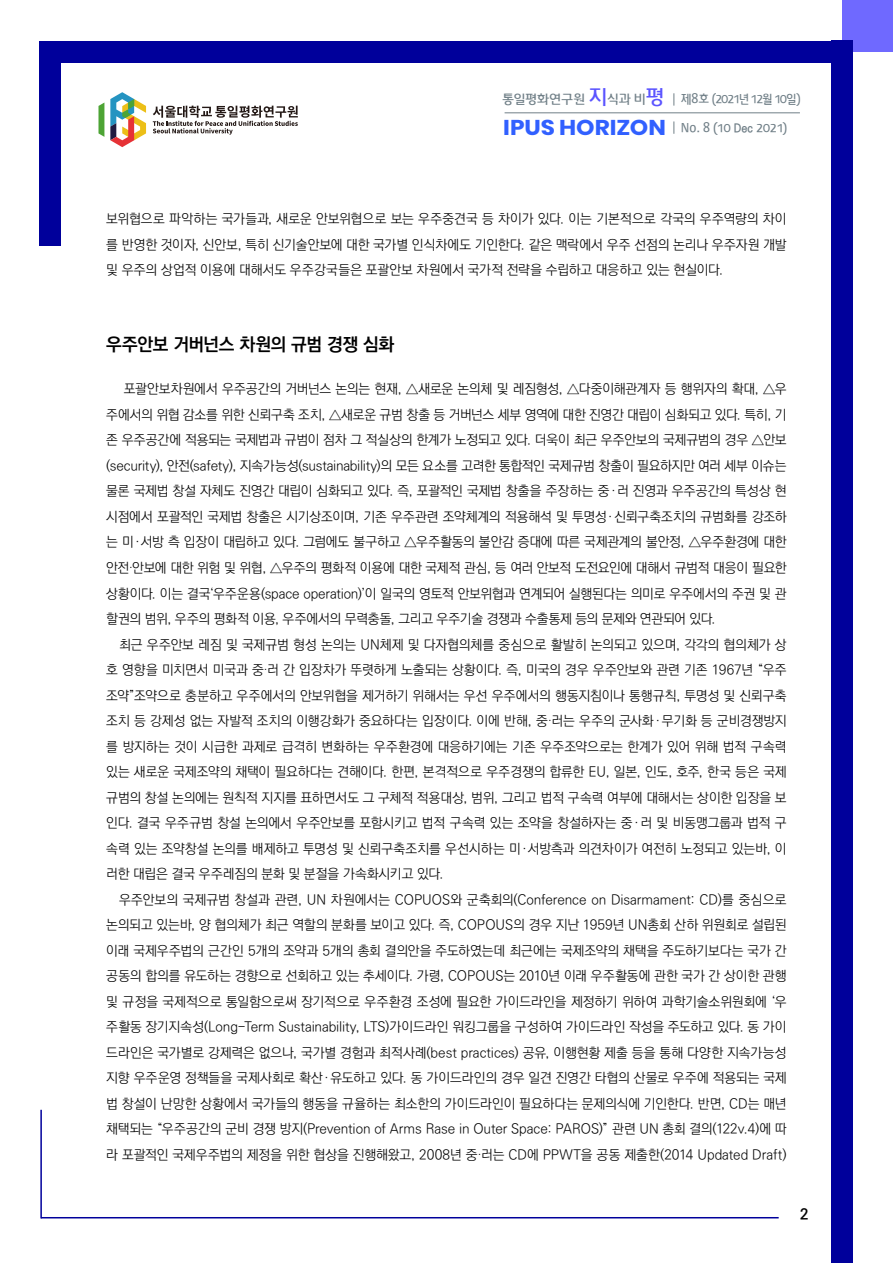
<style>
.page{position:relative;width:893px;height:1263px;background:#fff}
.page>*{position:absolute;margin:0;border:0;box-sizing:border-box;transform-origin:0 0}
.t1{font:700 18px "Ko Pub World Dotum";letter-spacing:-.02em;color:#000}
.t2{font:700 15px "Ko Pub World Dotum";color:#000}
.t3{font:300 13.5px/25.5px "Ko Pub World Dotum";letter-spacing:-.005em;color:#000;text-align:justify}
.t4{font:12.3px "Daum Regular";letter-spacing:-.025em;color:#707f87}
.t5{font:12px "Daum Regular";letter-spacing:-.05em;color:#707f87;scale:.9 1}
.t6{font:12px "Daum Regular";letter-spacing:-.07em;color:#707f87;scale:.9 1}
.s1{font-size:19.5px;color:#5b54ff}
.s2{font-family:"Poppins";font-weight:700;font-size:21.45px;color:#3160ff}
.s3{font-family:"Ko Pub World Dotum";font-weight:700}
</style>
<div class="page">
<hr style="left:41px;top:1217px;width:738px;height:1px;background:#00009b">
<div style="left:842px;top:0;width:51px;height:52px;background:#6f69ff"></div>
<svg style="left:153px;top:106px;width:145px;height:29px"></svg>
<svg style="left:98px;top:103px;width:6px;height:34px"></svg>
<svg style="left:110px;top:92px;width:36px;height:55px"></svg>
<div style="left:40px;top:41px;width:813px;height:21px;background:#00009b"></div>
<div style="left:831px;top:41px;width:22px;height:1222px;background:#00009b"></div>
<div style="left:40px;top:41px;width:21px;height:205px;background:#00009b"></div>
<hr style="left:40px;top:1110px;width:2px;height:108px;background:#00009b">
<hr style="left:505px;top:112px;width:295px;height:1px;background:#707f87">
<svg style="left:674px;top:93px;width:1px;height:13px"></svg>
<svg style="left:674px;top:121px;width:1px;height:13px"></svg>
<p class="t4" style="left:502px;top:92px;width:164px">통일평화연구원 <span class="s1">지</span>식과 비<span class="s1">평</span></p>
<p class="t6" style="left:681px;top:92px;width:135px">제8호 (2021년 12월 10일)</p>
<p class="t5" style="left:503px;top:121px;width:317px"><span class="s2">IPUS HORIZON</span> No. 8 (10 <span class="s3">Dec</span> 2021)</p>
<p class="t3" style="left:106px;top:207px;width:682px">보위협으로 파악하는 국가들과, 새로운 안보위협으로 보는 우주중견국 등 차이가 있다. 이는 기본적으로 각국의 우주역량의 차이 를 반영한 것이자, 신안보, 특히 신기술안보에 대한 국가별 인식차에도 기인한다. 같은 맥락에서 우주 선점의 논리나 우주자원 개발 및 우주의 상업적 이용에 대해서도 우주강국들은 포괄안보 차원에서 국가적 전략을 수립하고 대응하고 있는 현실이다.</p>
<h1 class="t1" style="left:106px;top:332px;width:289px">우주안보 거버넌스 차원의 규범 경쟁 심화</h1>
<p class="t3" style="left:106px;top:377px;width:682px;text-indent:17px">포괄안보차원에서 우주공간의 거버넌스 논의는 현재, △새로운 논의체 및 레짐형성, △다중이해관계자 등 행위자의 확대, △우 주에서의 위협 감소를 위한 신뢰구축 조치, △새로운 규범 창출 등 거버넌스 세부 영역에 대한 진영간 대립이 심화되고 있다. 특히, 기 존 우주공간에 적용되는 국제법과 규범이 점차 그 적실상의 한계가 노정되고 있다. 더욱이 최근 우주안보의 국제규범의 경우 △안보 (security), 안전(safety), 지속가능성(sustainability)의 모든 요소를 고려한 통합적인 국제규범 창출이 필요하지만 여러 세부 이슈는 물론 국제법 창설 자체도 진영간 대립이 심화되고 있다. 즉, 포괄적인 국제법 창출을 주장하는 중‧러 진영과 우주공간의 특성상 현 시점에서 포괄적인 국제법 창출은 시기상조이며, 기존 우주관련 조약체계의 적용해석 및 투명성‧신뢰구축조치의 규범화를 강조하 는 미‧서방 측 입장이 대립하고 있다. 그럼에도 불구하고 △우주활동의 불안감 증대에 따른 국제관계의 불안정, △우주환경에 대한 안전·안보에 대한 위험 및 위협, △우주의 평화적 이용에 대한 국제적 관심, 등 여러 안보적 도전요인에 대해서 규범적 대응이 필요한 상황이다. 이는 결국‘우주운용(space operation)’이 일국의 영토적 안보위협과 연계되어 실행된다는 의미로 우주에서의 주권 및 관 할권의 범위, 우주의 평화적 이용, 우주에서의 무력충돌, 그리고 우주기술 경쟁과 수출통제 등의 문제와 연관되어 있다.</p>
<p class="t3" style="left:106px;top:632px;width:682px;text-indent:13px">최근 우주안보 레짐 및 국제규범 형성 논의는 UN체제 및 다자협의체를 중심으로 활발히 논의되고 있으며, 각각의 협의체가 상 호 영향을 미치면서 미국과 중·러 간 입장차가 뚜렷하게 노출되는 상황이다. 즉, 미국의 경우 우주안보와 관련 기존 1967년 “우주 조약”조약으로 충분하고 우주에서의 안보위협을 제거하기 위해서는 우선 우주에서의 행동지침이나 통행규칙, 투명성 및 신뢰구축 조치 등 강제성 없는 자발적 조치의 이행강화가 중요하다는 입장이다. 이에 반해, 중·러는 우주의 군사화‧무기화 등 군비경쟁방지 를 방지하는 것이 시급한 과제로 급격히 변화하는 우주환경에 대응하기에는 기존 우주조약으로는 한계가 있어 위해 법적 구속력 있는 새로운 국제조약의 채택이 필요하다는 견해이다. 한편, 본격적으로 우주경쟁의 합류한 EU, 일본, 인도, 호주, 한국 등은 국제 규범의 창설 논의에는 원칙적 지지를 표하면서도 그 구체적 적용대상, 범위, 그리고 법적 구속력 여부에 대해서는 상이한 입장을 보 인다. 결국 우주규범 창설 논의에서 우주안보를 포함시키고 법적 구속력 있는 조약을 창설하자는 중‧러 및 비동맹그룹과 법적 구 속력 있는 조약창설 논의를 배제하고 투명성 및 신뢰구축조치를 우선시하는 미‧서방측과 의견차이가 여전히 노정되고 있는바, 이 러한 대립은 결국 우주레짐의 분화 및 분절을 가속화시키고 있다.</p>
<p class="t3" style="left:106px;top:887px;width:682px;text-indent:13px">우주안보의 국제규범 창설과 관련, UN 차원에서는 COPUOS와 군축회의(Conference on Disarmament: CD)를 중심으로 논의되고 있는바, 양 협의체가 최근 역할의 분화를 보이고 있다. 즉, COPOUS의 경우 지난 1959년 UN총회 산하 위원회로 설립된 이래 국제우주법의 근간인 5개의 조약과 5개의 총회 결의안을 주도하였는데 최근에는 국제조약의 채택을 주도하기보다는 국가 간 공동의 합의를 유도하는 경향으로 선회하고 있는 추세이다. 가령, COPOUS는 2010년 이래 우주활동에 관한 국가 간 상이한 관행 및 규정을 국제적으로 통일함으로써 장기적으로 우주환경 조성에 필요한 가이드라인을 제정하기 위하여 과학기술소위원회에 ‘우 주활동 장기지속성(Long-Term Sustainability, LTS)가이드라인 워킹그룹을 구성하여 가이드라인 작성을 주도하고 있다. 동 가이 드라인은 국가별로 강제력은 없으나, 국가별 경험과 최적사례(best practices) 공유, 이행현황 제출 등을 통해 다양한 지속가능성 지향 우주운영 정책들을 국제사회로 확산‧유도하고 있다. 동 가이드라인의 경우 일견 진영간 타협의 산물로 우주에 적용되는 국제 법 창설이 난망한 상황에서 국가들의 행동을 규율하는 최소한의 가이드라인이 필요하다는 문제의식에 기인한다. 반면, CD는 매년 채택되는 “우주공간의 군비 경쟁 방지(Prevention of Arms Rase in Outer Space: PAROS)” 관련 UN 총회 결의(122v.4)에 따 라 포괄적인 국제우주법의 제정을 위한 협상을 진행해왔고, 2008년 중·러는 CD에 PPWT을 공동 제출한(2014 Updated Draft)</p>
<p class="t2" style="left:800px;top:1204px;width:10px">2</p>
</div>
